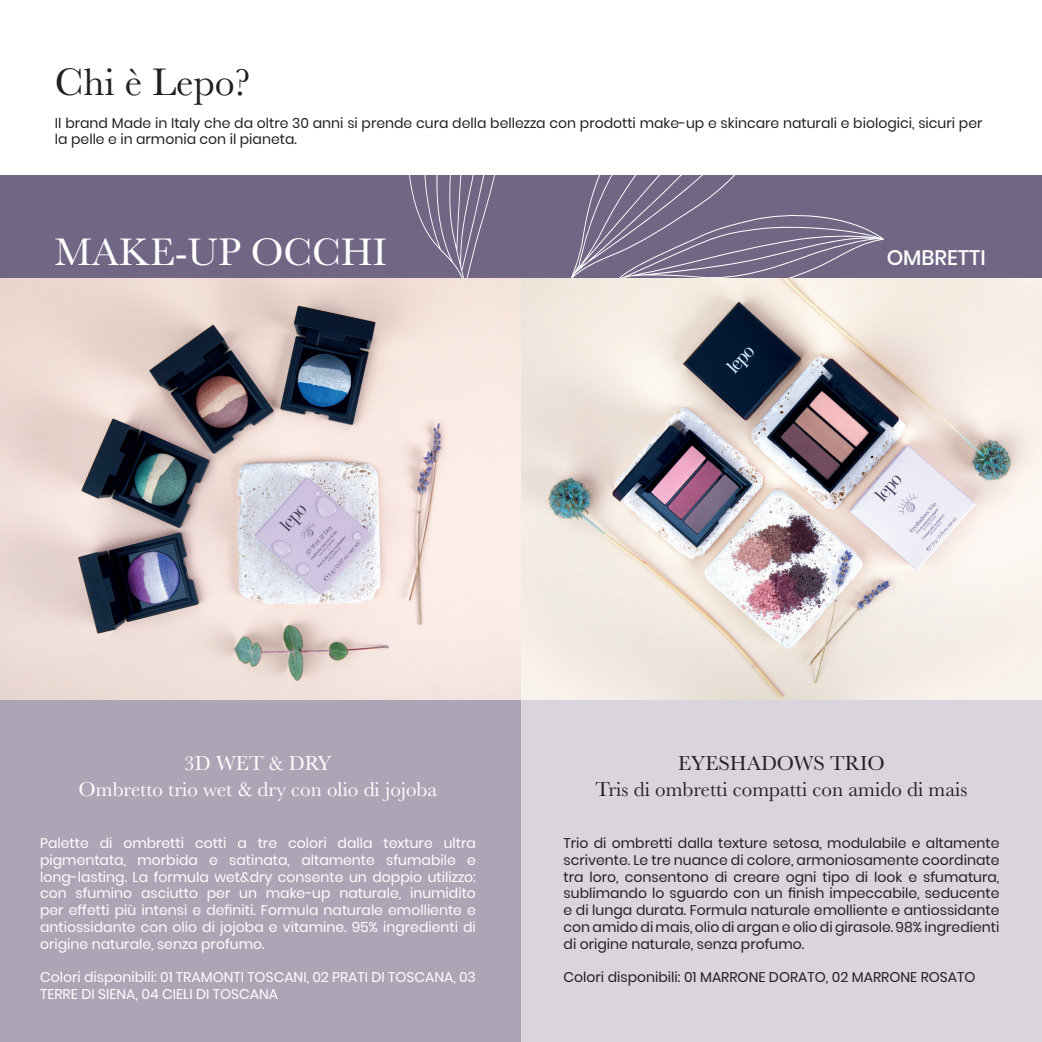
<style>
.page{position:relative;width:1042px;height:1042px;background:#fff}
.page>*{position:absolute;margin:0;border:0;box-sizing:border-box;transform-origin:0 0}
.t1{font:39.9px "Baskerville";color:#fff}
.t2{font:39.9px "Baskerville";color:#231f20}
.t3{font:21px/25.2px "Baskerville";color:#231f20;text-align:center}
.t4{font:21px/25.2px "Baskerville";color:#fff;text-align:center}
.t5{font:500 21px "Poppins";color:#fff}
.t6{font:14px/16.8px "Poppins";color:#231f20}
.t7{font:14px/16.8px "Poppins";color:#fff;text-align:justify}
</style>
<div class="page">
<div style="left:0;top:699px;width:521px;height:343px;background:#ada4b6"></div>
<div style="left:521px;top:699px;width:521px;height:343px;background:#dad5dd"></div>
<img style="left:0;top:277px;width:1042px;height:422px">
<div style="left:0;top:175px;width:1042px;height:102px;background:#716785"></div>
<svg style="left:409px;top:175px;width:475px;height:102px"></svg>
<h1 class="t2" style="left:55px;top:57px;width:197px">Chi è Lepo?</h1>
<p class="t6" style="left:55px;top:114px;width:929px">Il brand Made in Italy che da oltre 30 anni si prende cura della bellezza con prodotti make-up e skincare naturali e biologici, sicuri per la pelle e in armonia con il pianeta.</p>
<h1 class="t1" style="left:55px;top:227px;width:333px">MAKE-UP OCCHI</h1>
<h2 class="t5" style="left:886px;top:246px;width:101px">OMBRETTI</h2>
<h2 class="t4" style="left:79px;top:751px;width:360px">3D WET &amp; DRY<br>Ombretto trio wet &amp; dry con olio di jojoba</h2>
<h2 class="t3" style="left:595px;top:751px;width:373px">EYESHADOWS TRIO<br>Tris di ombretti compatti con amido di mais</h2>
<p class="t6" style="left:563px;top:835px;width:437px;text-align:justify">Trio di ombretti dalla texture setosa, modulabile e altamente scrivente. Le tre nuance di colore, armoniosamente coordinate tra loro, consentono di creare ogni tipo di look e sfumatura, sublimando lo sguardo con un finish impeccabile, seducente e di lunga durata. Formula naturale emolliente e antiossidante con amido di mais, olio di argan e olio di girasole. 98% ingredienti di origine naturale, senza profumo.</p>
<p class="t6" style="left:563px;top:969px;width:413px">Colori disponibili: 01 MARRONE DORATO, 02 MARRONE ROSATO</p>
<p class="t7" style="left:40px;top:835px;width:437px">Palette di ombretti cotti a tre colori dalla texture ultra pigmentata, morbida e satinata, altamente sfumabile e long-lasting. La formula wet&amp;dry consente un doppio utilizzo: con sfumino asciutto per un make-up naturale, inumidito per effetti più intensi e definiti. Formula naturale emolliente e antiossidante con olio di jojoba e vitamine. 95% ingredienti di origine naturale, senza profumo.</p>
<p class="t7" style="left:40px;top:969px;width:437px">Colori disponibili: 01 TRAMONTI TOSCANI, 02 PRATI DI TOSCANA, 03<br>TERRE DI SIENA, 04 CIELI DI TOSCANA</p>
</div>
